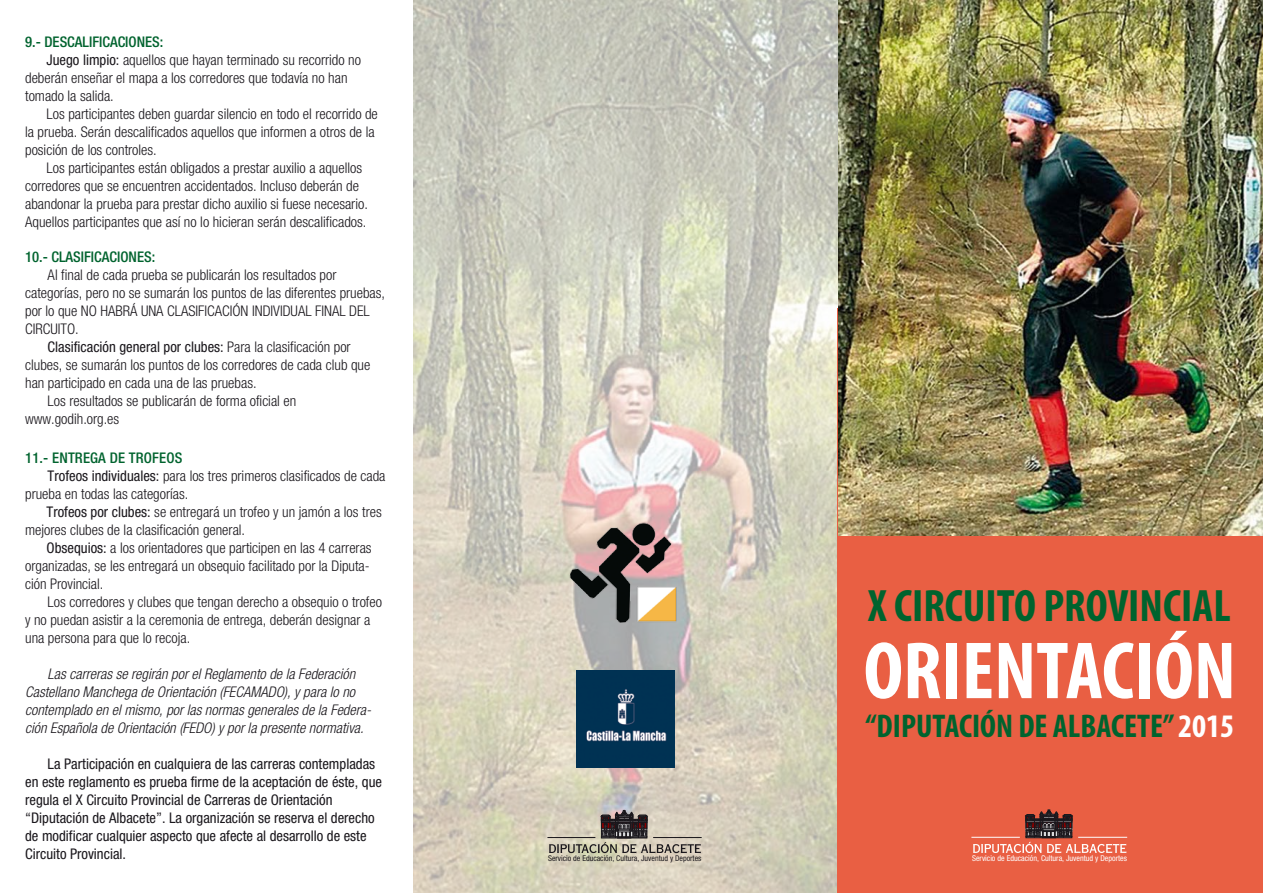
<style>
.page{position:relative;width:1263px;height:893px;background:#fff}
.page>*{position:absolute;margin:0;border:0;box-sizing:border-box;transform-origin:0 0}
.t1{font:700 condensed 81.75px "Myriad Pro";color:#fff}
.t2{font:700 condensed 45.6px "Myriad Pro";color:#00632e}
.t3{font:700 condensed 33px "Myriad Pro";color:#00632e}
.t4{font:300 condensed 14.7px "Helvetica Neue";color:#1a171c}
.t5{font:condensed 14.7px/18px "Helvetica Neue";color:#1a171c}
.t6{font:italic 300 condensed 14.7px/18px "Helvetica Neue";color:#1a171c}
.t7{font:500 condensed 14.7px "Helvetica Neue";color:#00632e}
.t8{font:condensed 7.95px "Helvetica Neue";color:#fff}
.t9{font:condensed 7.95px "Helvetica Neue";color:#1a171c}
.s1{font-weight:400}
.s2{font-weight:300}
.s3{color:#fff}
</style>
<div class="page">
<img style="left:413px;top:0;width:425px;height:893px">
<div style="left:838px;top:308px;width:425px;height:585px;background:#e95f43"></div>
<img style="left:576px;top:670px;width:98px;height:98px">
<hr style="left:1078px;top:837px;width:49px;height:1px;background:#fff">
<hr style="left:971px;top:837px;width:49px;height:1px;background:#fff">
<svg style="left:973px;top:810px;width:153px;height:43px"></svg>
<img style="left:567px;top:522px;width:116px;height:103px">
<hr style="left:653px;top:837px;width:49px;height:1px;background:#1a171c">
<hr style="left:547px;top:837px;width:48px;height:1px;background:#1a171c">
<svg style="left:549px;top:810px;width:152px;height:43px;background:#aba397"></svg>
<img style="left:838px;top:0;width:425px;height:536px">
<p class="t7" style="left:25px;top:34px;width:140px">9.- DESCALIFICACIONES:</p>
<p class="t4" style="left:47px;top:52px;width:316px"><span class="s1">Juego limpio:</span> aquellos que hayan terminado su recorrido no</p>
<p class="t4" style="left:25px;top:70px;width:324px">deberán enseñar el mapa a los corredores que todavía no han</p>
<p class="t4" style="left:25px;top:88px;width:90px">tomado la salida.</p>
<p class="t4" style="left:47px;top:106px;width:333px">Los participantes deben guardar silencio en todo el recorrido de</p>
<p class="t4" style="left:25px;top:124px;width:351px">la prueba. Serán descalificados aquellos que informen a otros de la</p>
<p class="t4" style="left:25px;top:142px;width:133px">posición de los controles.</p>
<p class="t4" style="left:47px;top:160px;width:317px">Los participantes están obligados a prestar auxilio a aquellos</p>
<p class="t4" style="left:25px;top:178px;width:335px">corredores que se encuentren accidentados. Incluso deberán de</p>
<p class="t4" style="left:25px;top:196px;width:344px">abandonar la prueba para prestar dicho auxilio si fuese necesario.</p>
<p class="t4" style="left:25px;top:214px;width:343px">Aquellos participantes que así no lo hicieran serán descalificados.</p>
<p class="t7" style="left:25px;top:248px;width:132px">10.- CLASIFICACIONES:</p>
<p class="t4" style="left:48px;top:267px;width:290px">Al final de cada prueba se publicarán los resultados por</p>
<p class="t4" style="left:25px;top:285px;width:361px">categorías, pero no se sumarán los puntos de las diferentes pruebas,</p>
<p class="t4" style="left:25px;top:303px;width:346px">por lo que NO HABRÁ UNA CLASIFICACIÓN INDIVIDUAL FINAL DEL</p>
<p class="t4" style="left:25px;top:321px;width:55px">CIRCUITO.</p>
<p class="t5" style="left:48px;top:338px;width:305px">Clasificación general por clubes: <span class="s2">Para la clasificación por</span></p>
<p class="t4" style="left:25px;top:357px;width:347px">clubes, se sumarán los puntos de los corredores de cada club que</p>
<p class="t4" style="left:25px;top:375px;width:233px">han participado en cada una de las pruebas.</p>
<p class="t4" style="left:48px;top:393px;width:250px">Los resultados se publicarán de forma oficial en</p>
<p class="t4" style="left:25px;top:411px;width:96px">www.godih.org.es</p>
<p class="t7" style="left:25px;top:449px;width:159px">11.- ENTREGA DE TROFEOS</p>
<p class="t4" style="left:48px;top:467px;width:339px"><span class="s1">Trofeos individuales:</span> para los tres primeros clasificados de cada</p>
<p class="t4" style="left:25px;top:485px;width:165px">prueba en todas las categorías.</p>
<p class="t4" style="left:47px;top:503px;width:337px"><span class="s1">Trofeos por clubes:</span> se entregará un trofeo y un jamón a los tres</p>
<p class="t4" style="left:25px;top:521px;width:222px">mejores clubes de la clasificación general.</p>
<p class="t4" style="left:47px;top:539px;width:327px"><span class="s1">Obsequios:</span> a los orientadores que participen en las 4 carreras</p>
<p class="t4" style="left:25px;top:557px;width:346px">organizadas, se les entregará un obsequio facilitado por la Diputa-</p>
<p class="t4" style="left:25px;top:575px;width:80px">ción Provincial.</p>
<p class="t4" style="left:48px;top:593px;width:336px">Los corredores y clubes que tengan derecho a obsequio o trofeo</p>
<p class="t4" style="left:25px;top:611px;width:347px">y no puedan asistir a la ceremonia de entrega, deberán designar a</p>
<p class="t4" style="left:25px;top:629px;width:167px">una persona para que lo recoja.</p>
<p class="t6" style="left:25px;top:665px;width:347px;text-indent:23px">Las carreras se regirán por el Reglamento de la Federación Castellano Manchega de Orientación (FECAMADO), y para lo no contemplado en el mismo, por las normas generales de la Federa&shy;ción Española de Orientación (FEDO) y por la presente normativa.</p>
<p class="t5" style="left:25px;top:755px;width:358px;text-indent:23px">La Participación en cualquiera de las carreras contempladas en este reglamento es prueba firme de la aceptación de éste, que regula el X Circuito Provincial de Carreras de Orientación “Diputación de Albacete”. La organización se reserva el derecho de modificar cualquier aspecto que afecte al desarrollo de este Circuito Provincial.</p>
<p class="t9" style="left:548px;top:854px;width:155px">Servicio de Educación, Cultura, Juventud y Deportes</p>
<h2 class="t2" style="left:868px;top:577px;width:364px">X CIRCUITO PROVINCIAL</h2>
<h1 class="t1" style="left:864px;top:620px;width:374px">ORIENTACIÓN</h1>
<h3 class="t3" style="left:865px;top:705px;width:370px">“DIPUTACIÓN DE ALBACETE” <span class="s3">2015</span></h3>
<p class="t8" style="left:972px;top:854px;width:156px">Servicio de Educación, Cultura, Juventud y Deportes</p>
</div>
